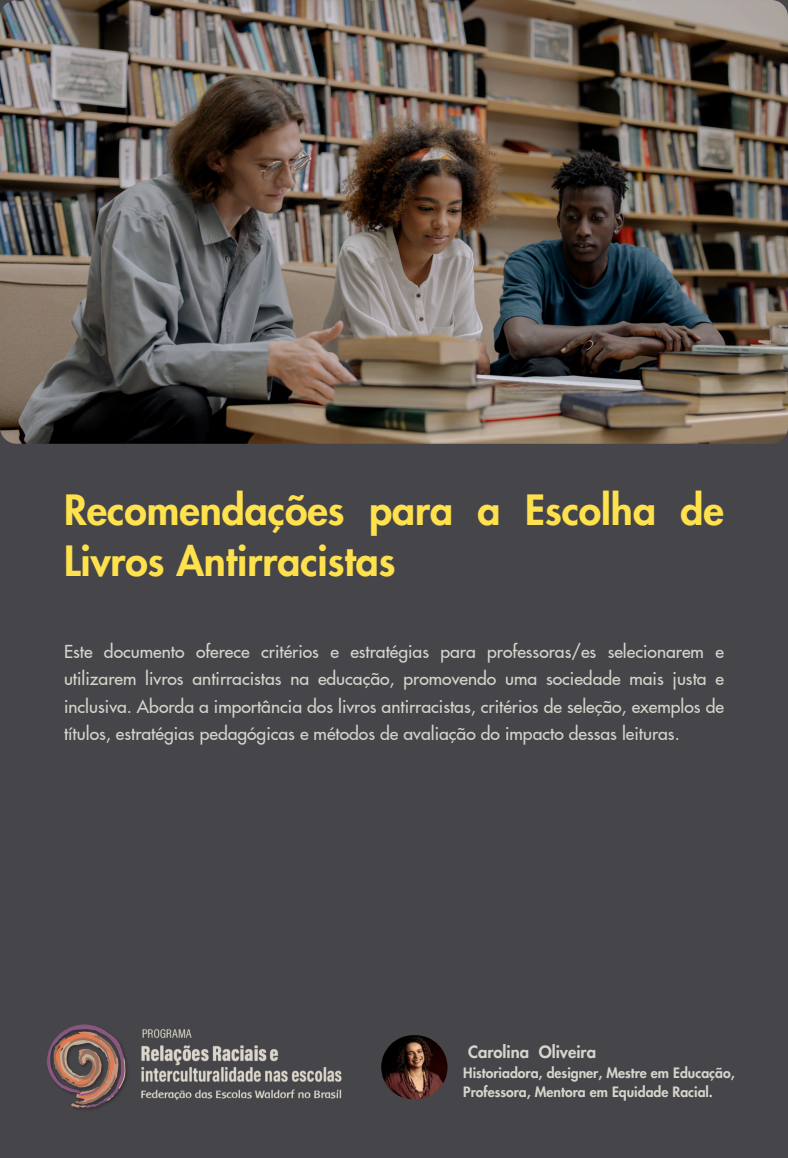
<style>
.page{position:relative;width:788px;height:1158px;background:#46464a}
.page>*{position:absolute;margin:0;border:0;box-sizing:border-box;transform-origin:0 0}
.t1{font:800 40.77px/50.6px "Futura LT Pro";color:#ffe14d}
.t2{font:500 17.5px/27.6px "Futura LT Pro";color:#d7d4cc;text-align:justify}
.t3{font:800 16.62px "Futura LT Pro";color:#d7d4cc}
.t4{font:800 14px/19.1px "Futura LT Pro";color:#d7d4cc}
</style>
<div class="page">
<img style="left:0;top:0;width:787px;height:444px">
<img style="left:381px;top:1035px;width:66px;height:64px">
<img style="left:141px;top:1029px;width:201px;height:71px">
<img style="left:47px;top:1024px;width:80px;height:86px">
<h2 class="t1" style="left:64px;top:486px;width:661px">Recomendações para a Escolha de<br>Livros Antirracistas</h2>
<p class="t2" style="left:64px;top:638px;width:661px">Este documento oferece critérios e estratégias para professoras/es selecionarem e utilizarem livros antirracistas na educação, promovendo uma sociedade mais justa e inclusiva. Aborda a importância dos livros antirracistas, critérios de seleção, exemplos de títulos, estratégias pedagógicas e métodos de avaliação do impacto dessas leituras.</p>
<p class="t3" style="left:468px;top:1044px;width:129px">Carolina Oliveira</p>
<p class="t4" style="left:463px;top:1064px;width:273px">Historiadora, designer, Mestre em Educação,<br>Professora, Mentora em Equidade Racial.</p>
</div>
